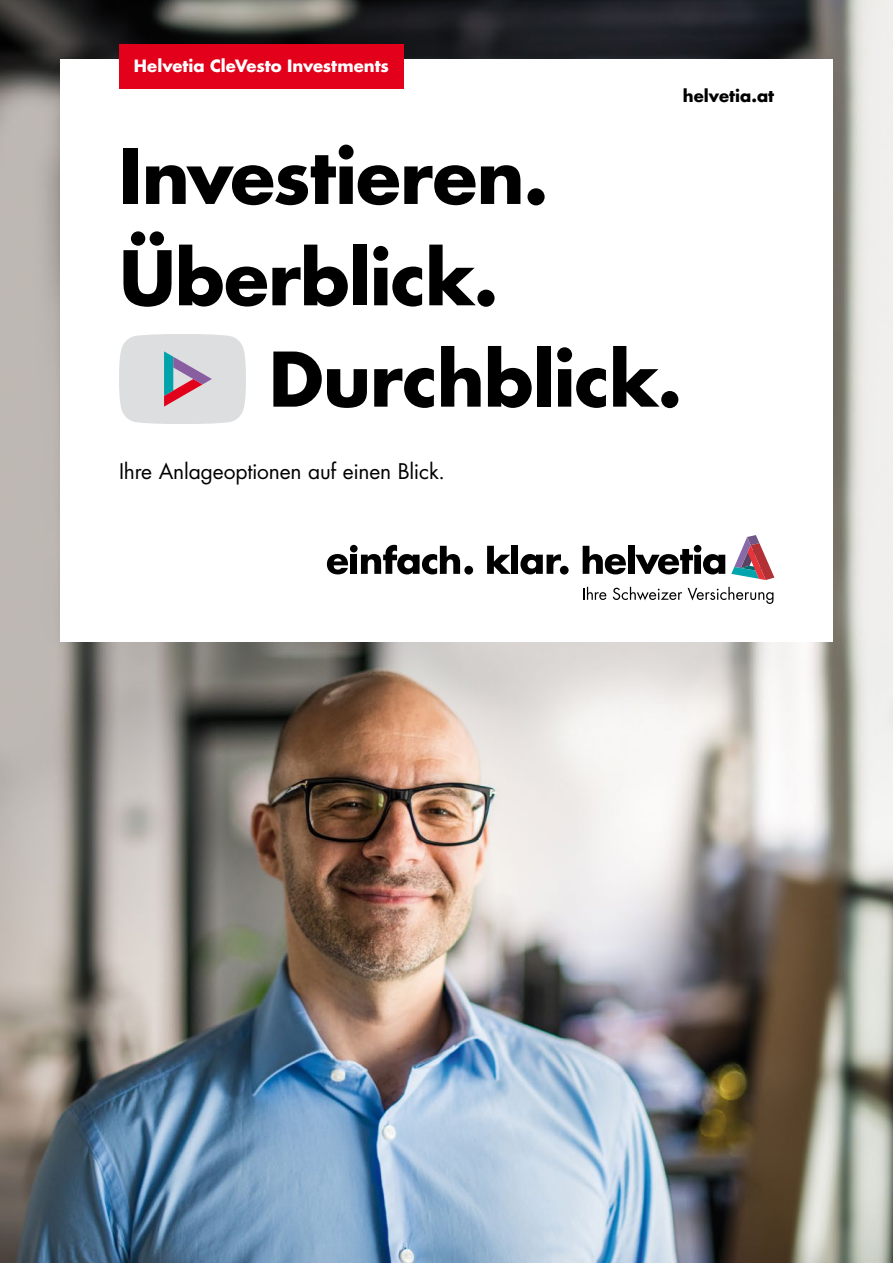
<style>
.page{position:relative;width:893px;height:1263px;background:#fff}
.page>*{position:absolute;margin:0;border:0;box-sizing:border-box;transform-origin:0 0}
.t1{font:700 73.05px "Futura Std";letter-spacing:-.015em;color:#000}
.t2{font:21px "Futura Std";letter-spacing:-.005em;color:#000}
.t3{font:700 16.5px "Futura Std";color:#fff}
.t4{font:700 16.5px "Futura Std";color:#000}
</style>
<div class="page">
<img style="left:0;top:0;width:893px;height:1263px">
<div style="left:60px;top:60px;width:773px;height:582px;background:#fff"></div>
<svg style="left:583px;top:546px;width:43px;height:28px"></svg>
<div style="left:628px;top:546px;width:7px;height:28px;background:#000"></div>
<svg style="left:635px;top:545px;width:90px;height:29px"></svg>
<svg style="left:731px;top:535px;width:43px;height:45px"></svg>
<svg style="left:583px;top:587px;width:23px;height:13px"></svg>
<svg style="left:613px;top:587px;width:69px;height:13px"></svg>
<svg style="left:688px;top:587px;width:85px;height:17px"></svg>
<svg style="left:327px;top:554px;width:21px;height:20px"></svg>
<div style="left:464px;top:566px;width:9px;height:8px;background:#000;border-radius:50%"></div>
<svg style="left:520px;top:554px;width:41px;height:20px"></svg>
<div style="left:560px;top:566px;width:9px;height:8px;background:#000;border-radius:50%"></div>
<svg style="left:361px;top:545px;width:99px;height:29px"></svg>
<div style="left:350px;top:555px;width:7px;height:19px;background:#000"></div>
<div style="left:350px;top:545px;width:8px;height:7px;background:#000;border-radius:50%"></div>
<svg style="left:487px;top:546px;width:24px;height:28px"></svg>
<div style="left:511px;top:546px;width:7px;height:28px;background:#000"></div>
<div style="left:119px;top:45px;width:285px;height:44px;background:#e2001a"></div>
<svg style="left:119px;top:334px;width:127px;height:90px;background:#d5d2d6"></svg>
<p class="t3" style="left:134px;top:55px;width:256px">Helvetia CleVesto Investments</p>
<p class="t4" style="left:683px;top:85px;width:93px">helvetia.at</p>
<p class="t1" style="left:119px;top:128px;width:431px">Investieren.</p>
<p class="t1" style="left:119px;top:229px;width:381px">Überblick.</p>
<p class="t1" style="left:269px;top:331px;width:415px">Durchblick.</p>
<p class="t2" style="left:119px;top:458px;width:327px">Ihre Anlageoptionen auf einen Blick.</p>
</div>
